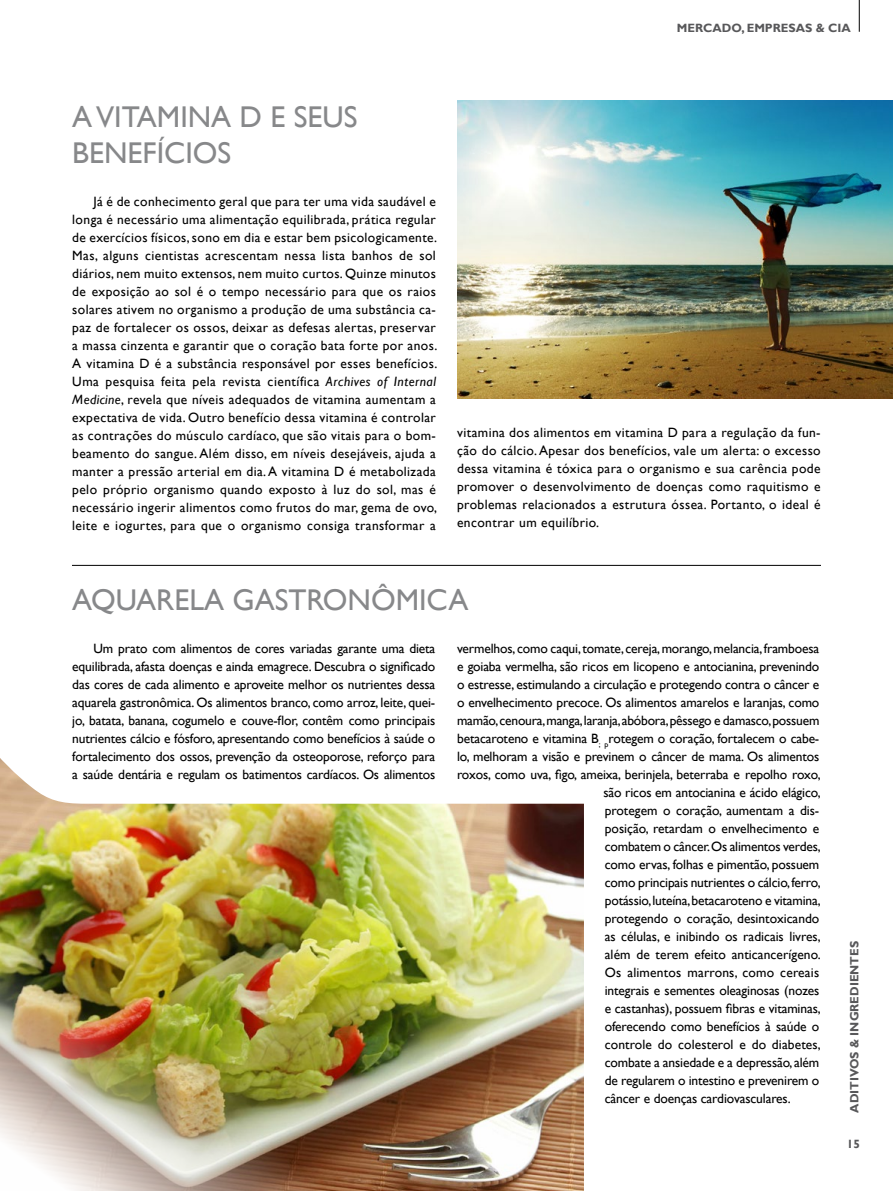
<style>
.page{position:relative;width:893px;height:1191px;background:#fff}
.page>*{position:absolute;margin:0;border:0;box-sizing:border-box;transform-origin:0 0}
.titulo_mercado_lanca{font:30px/36px "Gill Sans";color:#87888a}
.texto_box_mercado_la{font:13.5px/18px "Gill Sans";letter-spacing:-.01em;color:#000;text-align:justify}
.texto_box_mercado_la-2{font:13.5px "Gill Sans";letter-spacing:.01em;color:#000}
.texto_box_mercado_la-3{font:13.5px "Gill Sans";letter-spacing:.015em;color:#000}
.t1{font:700 12px "Gill Sans";color:#58585a}
.s1{font-style:italic}
</style>
<div class="page">
<hr style="left:859px;top:0;width:1px;height:32px;background:#000">
<hr style="left:72px;top:565px;width:748px;height:1px;background:#000">
<img style="left:457px;top:100px;width:436px;height:298px">
<img style="left:0;top:758px;width:584px;height:433px">
<p class="t1" style="left:677px;top:20px;width:175px">MERCADO, EMPRESAS &amp; CIA</p>
<p class="titulo_mercado_lanca" style="left:72px;top:100px;width:287px">A VITAMINA D E SEUS<br>BENEFÍCIOS</p>
<p class="texto_box_mercado_la" style="left:72px;top:193px;width:367px;text-indent:21px">Já é de conhecimento geral que para ter uma vida saudável e longa é necessário uma alimentação equilibrada, prática regular de exercícios físicos, sono em dia e estar bem psicologicamente.<br>Mas, alguns cientistas acrescentam nessa lista banhos de sol diários, nem muito extensos, nem muito curtos. Quinze minutos de exposição ao sol é o tempo necessário para que os raios solares ativem no organismo a produção de uma substância ca&shy;paz de fortalecer os ossos, deixar as defesas alertas, preservar a massa cinzenta e garantir que o coração bata forte por anos.<br>A vitamina D é a substância responsável por esses benefícios.<br>Uma pesquisa feita pela revista científica <span class="s1">Archives of Internal Medicine</span>, revela que níveis adequados de vitamina aumentam a expectativa de vida. Outro benefício dessa vitamina é controlar as contrações do músculo cardíaco, que são vitais para o bom&shy;beamento do sangue. Além disso, em níveis desejáveis, ajuda a manter a pressão arterial em dia. A vitamina D é metabolizada pelo próprio organismo quando exposto à luz do sol, mas é necessário ingerir alimentos como frutos do mar, gema de ovo, leite e iogurtes, para que o organismo consiga transformar a</p>
<p class="texto_box_mercado_la" style="left:457px;top:423px;width:365px">vitamina dos alimentos em vitamina D para a regulação da fun&shy;ção do cálcio. Apesar dos benefícios, vale um alerta: o excesso dessa vitamina é tóxica para o organismo e sua carência pode promover o desenvolvimento de doenças como raquitismo e problemas relacionados a estrutura óssea. Portanto, o ideal é encontrar um equilíbrio.</p>
<p class="titulo_mercado_lanca" style="left:72px;top:582px;width:398px">AQUARELA GASTRONÔMICA</p>
<p class="texto_box_mercado_la" style="left:72px;top:639px;width:365px;text-indent:21px">Um prato com alimentos de cores variadas garante uma dieta equilibrada, afasta doenças e ainda emagrece. Descubra o significado das cores de cada alimento e aproveite melhor os nutrientes dessa aquarela gastronômica. Os alimentos branco, como arroz, leite, quei&shy;jo, batata, banana, cogumelo e couve-flor, contêm como principais nutrientes cálcio e fósforo, apresentando como benefícios à saúde o fortalecimento dos ossos, prevenção da osteoporose, reforço para a saúde dentária e regulam os batimentos cardíacos. Os alimentos</p>
<p class="texto_box_mercado_la" style="left:457px;top:639px;width:364px">vermelhos, como caqui, tomate, cereja, morango, melancia, framboesa</p>
<p class="texto_box_mercado_la" style="left:457px;top:657px;width:364px">e goiaba vermelha, são ricos em licopeno e antocianina, prevenindo</p>
<p class="texto_box_mercado_la" style="left:457px;top:675px;width:364px">o estresse, estimulando a circulação e protegendo contra o câncer e</p>
<p class="texto_box_mercado_la" style="left:457px;top:693px;width:364px">o envelhecimento precoce. Os alimentos amarelos e laranjas, como</p>
<p class="texto_box_mercado_la" style="left:457px;top:711px;width:364px">mamão, cenoura, manga, laranja, abóbora, pêssego e damasco, possuem</p>
<p class="texto_box_mercado_la" style="left:457px;top:729px;width:364px">betacaroteno e vitamina B<sub>;</sub> <sub>p</sub>rotegem o coração, fortalecem o cabe-</p>
<p class="texto_box_mercado_la" style="left:457px;top:747px;width:364px">lo, melhoram a visão e previnem o câncer de mama. Os alimentos</p>
<p class="texto_box_mercado_la" style="left:457px;top:765px;width:365px">roxos, como uva, figo, ameixa, berinjela, beterraba e repolho roxo,</p>
<p class="texto_box_mercado_la" style="left:603px;top:783px;width:219px">são ricos em antocianina e ácido elágico,</p>
<p class="texto_box_mercado_la" style="left:605px;top:801px;width:216px">protegem o coração, aumentam a dis-</p>
<p class="texto_box_mercado_la" style="left:605px;top:819px;width:216px">posição, retardam o envelhecimento e</p>
<p class="texto_box_mercado_la" style="left:605px;top:837px;width:217px">combatem o câncer. Os alimentos verdes,</p>
<p class="texto_box_mercado_la" style="left:605px;top:855px;width:216px">como ervas, folhas e pimentão, possuem</p>
<p class="texto_box_mercado_la" style="left:605px;top:873px;width:217px">como principais nutrientes o cálcio, ferro,</p>
<p class="texto_box_mercado_la" style="left:605px;top:891px;width:217px">potássio, luteína, betacaroteno e vitamina,</p>
<p class="texto_box_mercado_la" style="left:605px;top:909px;width:216px">protegendo o coração, desintoxicando</p>
<p class="texto_box_mercado_la" style="left:605px;top:927px;width:217px">as células, e inibindo os radicais livres,</p>
<p class="texto_box_mercado_la" style="left:605px;top:945px;width:217px">além de terem efeito anticancerígeno.</p>
<p class="texto_box_mercado_la-3" style="left:605px;top:964px;width:216px">Os alimentos marrons, como cereais</p>
<p class="texto_box_mercado_la" style="left:605px;top:981px;width:216px">integrais e sementes oleaginosas (nozes</p>
<p class="texto_box_mercado_la" style="left:605px;top:999px;width:217px">e castanhas), possuem fibras e vitaminas,</p>
<p class="texto_box_mercado_la" style="left:605px;top:1017px;width:216px">oferecendo como benefícios à saúde o</p>
<p class="texto_box_mercado_la-2" style="left:605px;top:1036px;width:217px">controle do colesterol e do diabetes,</p>
<p class="texto_box_mercado_la" style="left:605px;top:1053px;width:216px">combate a ansiedade e a depressão, além</p>
<p class="texto_box_mercado_la" style="left:605px;top:1071px;width:216px">de regularem o intestino e prevenirem o</p>
<p class="texto_box_mercado_la" style="left:605px;top:1089px;width:187px">câncer e doenças cardiovasculares.</p>
<p class="t1" style="left:847px;top:1112px;width:173px;rotate:-90deg">ADITIVOS &amp; INGREDIENTES</p>
<p class="t1" style="left:847px;top:1136px;width:15px">15</p>
</div>
